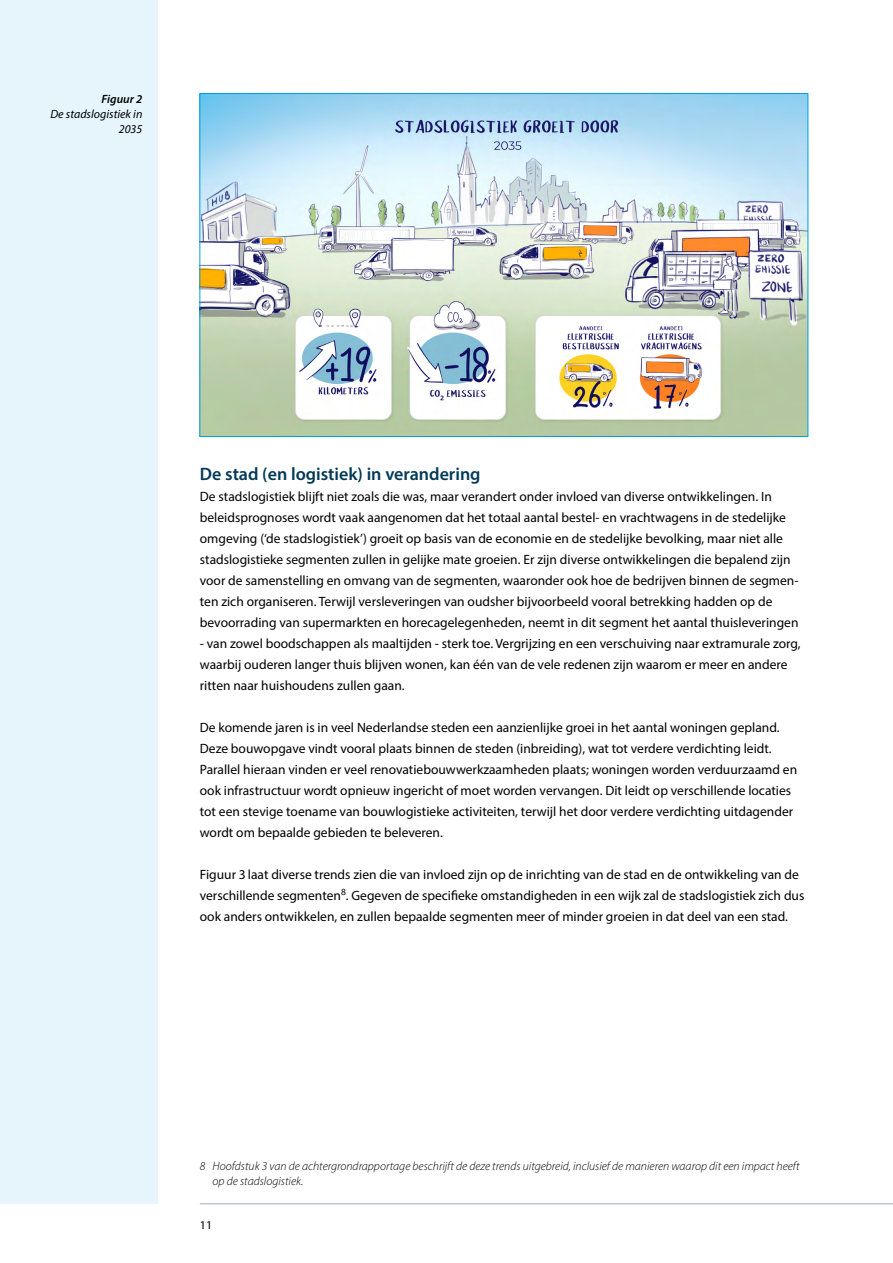
<style>
.page{position:relative;width:893px;height:1263px;background:#fff}
.page>*{position:absolute;margin:0;border:0;box-sizing:border-box;transform-origin:0 0}
.t1{font:600 18px "Myriad Pro";color:#013a57}
.t2{font:13.5px/21px "Myriad Pro";color:#000}
.t3{font:italic 300 12px/15px "Myriad Pro";color:#000}
.t4{font:italic 12px/15px "Myriad Pro";color:#000;text-align:right}
.t5{font:italic 600 12px "Myriad Pro";color:#000}
.t6{font:12px "Myriad Pro";color:#000}
</style>
<div class="page">
<div style="left:0;top:0;width:157px;height:1203px;background:#e6f5fc"></div>
<hr style="left:200px;top:1203px;width:693px;height:1px;background:#9ab0bc">
<img style="left:202px;top:95px;width:604px;height:340px">
<p class="t5" style="left:102px;top:91px;width:42px">Figuur 2</p>
<p class="t4" style="left:50px;top:106px;width:94px">De stadslogistiek in<br>2035</p>
<h1 class="t1" style="left:200px;top:462px;width:282px">De stad (en logistiek) in verandering</h1>
<p class="t2" style="left:200px;top:485px;width:600px">De stadslogistiek blijft niet zoals die was, maar verandert onder invloed van diverse ontwikkelingen. In beleidsprognoses wordt vaak aangenomen dat het totaal aantal bestel- en vrachtwagens in de stedelijke omgeving (‘de stadslogistiek’) groeit op basis van de economie en de stedelijke bevolking, maar niet alle stadslogistieke segmenten zullen in gelijke mate groeien. Er zijn diverse ontwikkelingen die bepalend zijn voor de samenstelling en omvang van de segmenten, waaronder ook hoe de bedrijven binnen de segmen&shy;ten zich organiseren. Terwijl versleveringen van oudsher bijvoorbeeld vooral betrekking hadden op de bevoorrading van supermarkten en horecagelegenheden, neemt in dit segment het aantal thuisleveringen</p>
<p class="t2" style="left:200px;top:632px;width:602px">- van zowel boodschappen als maaltijden - sterk toe. Vergrijzing en een verschuiving naar extramurale zorg, waarbij ouderen langer thuis blijven wonen, kan één van de vele redenen zijn waarom er meer en andere ritten naar huishoudens zullen gaan.</p>
<p class="t2" style="left:200px;top:716px;width:599px">De komende jaren is in veel Nederlandse steden een aanzienlijke groei in het aantal woningen gepland.<br>Deze bouwopgave vindt vooral plaats binnen de steden (inbreiding), wat tot verdere verdichting leidt.<br>Parallel hieraan vinden er veel renovatiebouwwerkzaamheden plaats; woningen worden verduurzaamd en ook infrastructuur wordt opnieuw ingericht of moet worden vervangen. Dit leidt op verschillende locaties tot een stevige toename van bouwlogistieke activiteiten, terwijl het door verdere verdichting uitdagender wordt om bepaalde gebieden te beleveren.</p>
<p class="t2" style="left:200px;top:863px;width:606px">Figuur 3 laat diverse trends zien die van invloed zijn op de inrichting van de stad en de ontwikkeling van de verschillende segmenten<sup>8</sup>. Gegeven de specifieke omstandigheden in een wijk zal de stadslogistiek zich dus ook anders ontwikkelen, en zullen bepaalde segmenten meer of minder groeien in dat deel van een stad.</p>
<p class="t3" style="left:213px;top:1158px;width:588px;text-indent:-13px">8 Hoofdstuk 3 van de achtergrondrapportage beschrijft de deze trends uitgebreid, inclusief de manieren waarop dit een impact heeft op de stadslogistiek.</p>
<p class="t6" style="left:200px;top:1218px;width:14px">11</p>
</div>
